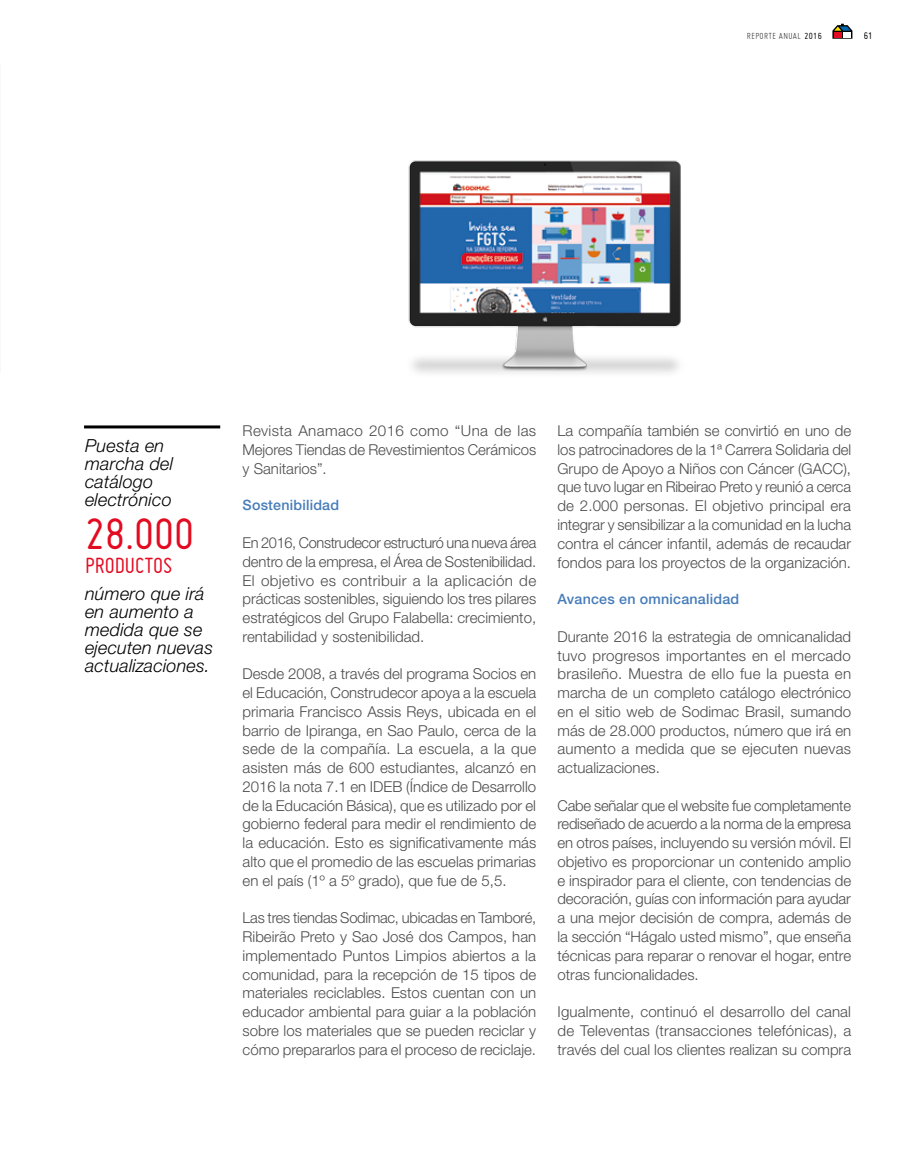
<style>
.page{position:relative;width:915px;height:1170px;background:#fff}
.page>*{position:absolute;margin:0;border:0;box-sizing:border-box;transform-origin:0 0}
.t1{font:48px "Miso";color:#e20b21}
.t2{font:24px "Miso";color:#e20b21}
.t3{font:italic 300 18px/18px "Helvetica Neue LT Std";letter-spacing:.01em;color:#000}
.t4{font:300 15px/18.8px "Helvetica Neue LT Std";color:#4b4b4d;text-align:justify}
.t5{font:500 14.25px "Helvetica Neue LT Std";letter-spacing:.015em;color:#467cba}
.t6{font:10.5px "Miso";color:#000}
.t7{font:300 9.75px "Miso";letter-spacing:.04em;color:#000}
.s1{font-weight:400}
</style>
<div class="page">
<img style="left:408px;top:160px;width:273px;height:213px">
<svg style="left:832px;top:24px;width:20px;height:15px"></svg>
<hr style="left:84px;top:425px;width:136px;height:3px;background:#000">
<p class="t7" style="left:746px;top:30px;width:76px">REPORTE ANUAL <span class="s1">2016</span></p>
<p class="t6" style="left:863px;top:30px;width:10px">61</p>
<p class="t3" style="left:85px;top:436px;width:89px">Puesta en marcha del catálogo electrónico</p>
<h1 class="t1" style="left:85px;top:507px;width:111px">28.000</h1>
<h2 class="t2" style="left:85px;top:552px;width:89px">PRODUCTOS</h2>
<p class="t3" style="left:85px;top:584px;width:129px">número que irá en aumento a medida que se ejecuten nuevas actualizaciones.</p>
<p class="t4" style="left:242px;top:421px;width:295px">Revista Anamaco 2016 como “Una de las Mejores Tiendas de Revestimientos Cerámicos y Sanitarios”.</p>
<p class="t5" style="left:242px;top:497px;width:98px">Sostenibilidad</p>
<p class="t4" style="left:242px;top:533px;width:295px">En 2016, Construdecor estructuró una nueva área dentro de la empresa, el Área de Sostenibilidad.<br>El objetivo es contribuir a la aplicación de prácticas sostenibles, siguiendo los tres pilares estratégicos del Grupo Falabella: crecimiento, rentabilidad y sostenibilidad.</p>
<p class="t4" style="left:242px;top:664px;width:295px">Desde 2008, a través del programa Socios en el Educación, Construdecor apoya a la escuela primaria Francisco Assis Reys, ubicada en el barrio de Ipiranga, en Sao Paulo, cerca de la sede de la compañía. La escuela, a la que asisten más de 600 estudiantes, alcanzó en 2016 la nota 7.1 en IDEB (Índice de Desarrollo de la Educación Básica), que es utilizado por el gobierno federal para medir el rendimiento de la educación. Esto es significativamente más alto que el promedio de las escuelas primarias en el país (1º a 5º grado), que fue de 5,5.</p>
<p class="t4" style="left:242px;top:908px;width:295px">Las tres tiendas Sodimac, ubicadas en Tamboré, Ribeirão Preto y Sao José dos Campos, han implementado Puntos Limpios abiertos a la comunidad, para la recepción de 15 tipos de materiales reciclables. Estos cuentan con un educador ambiental para guiar a la población sobre los materiales que se pueden reciclar y cómo prepararlos para el proceso de reciclaje.</p>
<p class="t4" style="left:557px;top:421px;width:295px">La compañía también se convirtió en uno de los patrocinadores de la 1ª Carrera Solidaria del Grupo de Apoyo a Niños con Cáncer (GACC), que tuvo lugar en Ribeirao Preto y reunió a cerca de 2.000 personas. El objetivo principal era integrar y sensibilizar a la comunidad en la lucha contra el cáncer infantil, además de recaudar fondos para los proyectos de la organización.</p>
<p class="t5" style="left:557px;top:590px;width:183px">Avances en omnicanalidad</p>
<p class="t4" style="left:557px;top:626px;width:295px">Durante 2016 la estrategia de omnicanalidad tuvo progresos importantes en el mercado brasileño. Muestra de ello fue la puesta en marcha de un completo catálogo electrónico en el sitio web de Sodimac Brasil, sumando más de 28.000 productos, número que irá en aumento a medida que se ejecuten nuevas actualizaciones.</p>
<p class="t4" style="left:557px;top:795px;width:295px">Cabe señalar que el website fue completamente rediseñado de acuerdo a la norma de la empresa en otros países, incluyendo su versión móvil. El objetivo es proporcionar un contenido amplio e inspirador para el cliente, con tendencias de decoración, guías con información para ayudar a una mejor decisión de compra, además de la sección “Hágalo usted mismo”, que enseña técnicas para reparar o renovar el hogar, entre otras funcionalidades.</p>
<p class="t4" style="left:557px;top:1001px;width:295px">Igualmente, continuó el desarrollo del canal de Televentas (transacciones telefónicas), a través del cual los clientes realizan su compra</p>
</div>
